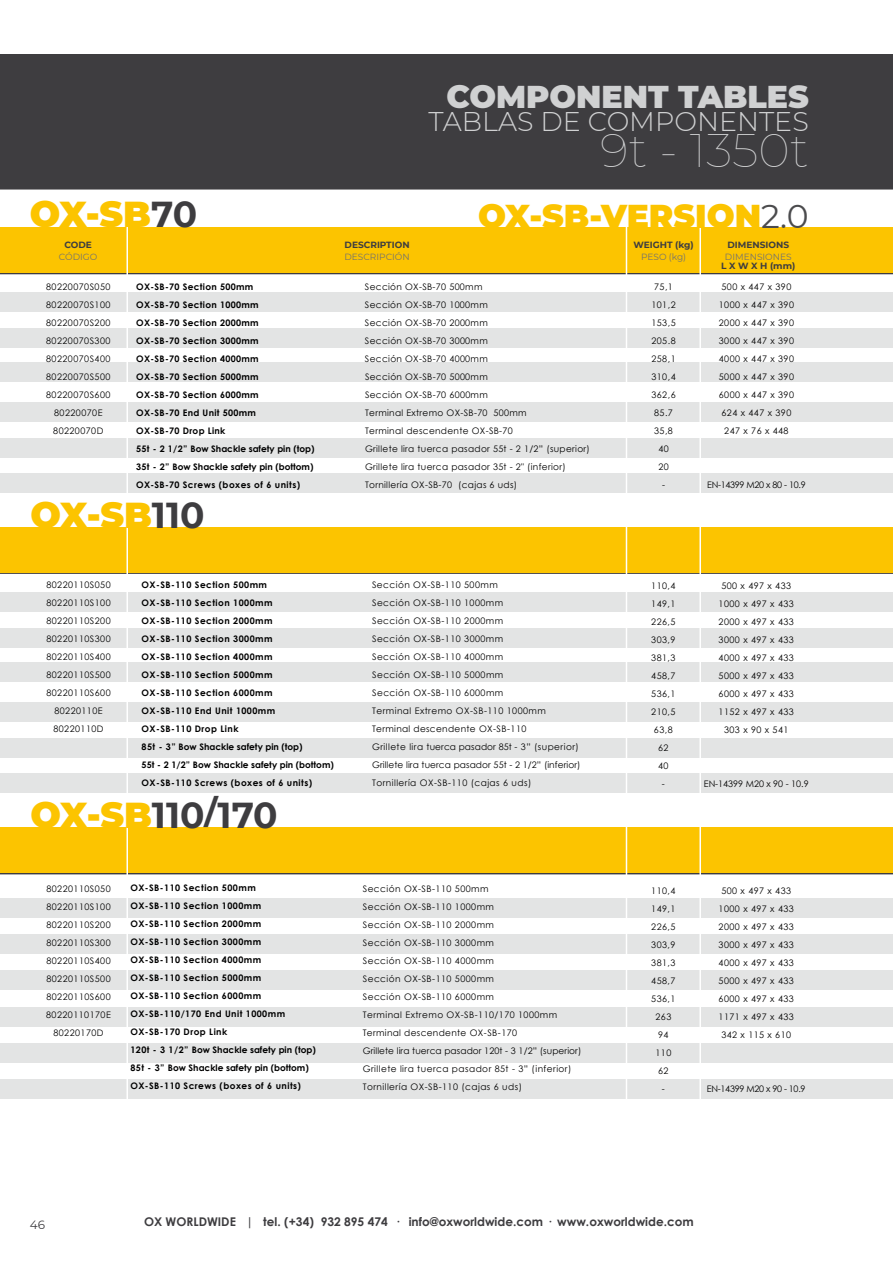
<style>
.page{position:relative;width:893px;height:1263px;background:#fff}
.page>*{position:absolute;margin:0;border:0;box-sizing:border-box;transform-origin:0 0}
.t1{font:100 48px "Montserrat";color:#d0d1d2}
.t2{font:900 36px "Montserrat";letter-spacing:-.01em;color:#fcc400}
.t3{font:700 36px "Montserrat";color:#3e3d40}
.t4{font:900 33px "Montserrat";color:#fcc400}
.t5{font:900 31.5px "Montserrat";color:#d0d1d2}
.t6{font:300 27px "Montserrat";color:#d0d1d2}
.t7{font:700 12px "Century Gothic";color:#3e3d40}
.t8{font:12px "Montserrat";color:#3e3d40}
.t9{font:9px/18px "Century Gothic";letter-spacing:.05em;color:#000;text-align:center}
.t10{font:700 9px/18px "Century Gothic";letter-spacing:.05em;color:#000}
.t11{font:700 9px "Montserrat";color:#3e3d40}
.t12{font:9px "Century Gothic";letter-spacing:-.03em;color:#000}
.t13{font:9px "Montserrat";color:#707172}
.t14{font:9px "Century Gothic";color:#000}
.s1{font-weight:700;color:#3e3d40}
.s2{font-weight:400;color:#4b4b4d}
.s3{font-weight:900;color:#fcc400}
.s4{font-size:33px}
</style>
<div class="page">
<div style="left:0;top:54px;width:893px;height:135px;background:#3e3d40"></div>
<hr style="left:0;top:188px;width:893px;height:2px;background:#3e3d40">
<hr style="left:0;top:572px;width:893px;height:2px;background:#3e3d40">
<div style="left:0;top:527px;width:893px;height:45px;background:#fcc400"></div>
<div style="left:0;top:773px;width:893px;height:19px;background:#e3e4e4"></div>
<div style="left:0;top:662px;width:893px;height:19px;background:#e3e4e4"></div>
<div style="left:0;top:628px;width:893px;height:19px;background:#e3e4e4"></div>
<div style="left:0;top:592px;width:893px;height:19px;background:#e3e4e4"></div>
<div style="left:0;top:702px;width:893px;height:19px;background:#e3e4e4"></div>
<div style="left:0;top:738px;width:893px;height:19px;background:#e3e4e4"></div>
<div style="left:0;top:473px;width:893px;height:19px;background:#e3e4e4"></div>
<div style="left:0;top:363px;width:893px;height:19px;background:#e3e4e4"></div>
<div style="left:0;top:328px;width:893px;height:19px;background:#e3e4e4"></div>
<div style="left:0;top:293px;width:893px;height:19px;background:#e3e4e4"></div>
<div style="left:0;top:402px;width:893px;height:19px;background:#e3e4e4"></div>
<div style="left:0;top:438px;width:893px;height:19px;background:#e3e4e4"></div>
<hr style="left:0;top:273px;width:893px;height:1px;background:#3e3d40">
<div style="left:0;top:228px;width:893px;height:45px;background:#fcc400"></div>
<hr style="left:0;top:873px;width:893px;height:1px;background:#3e3d40">
<div style="left:0;top:828px;width:893px;height:45px;background:#fcc400"></div>
<div style="left:0;top:971px;width:893px;height:19px;background:#e3e4e4"></div>
<div style="left:0;top:934px;width:893px;height:19px;background:#e3e4e4"></div>
<div style="left:0;top:898px;width:893px;height:19px;background:#e3e4e4"></div>
<div style="left:0;top:1007px;width:893px;height:19px;background:#e3e4e4"></div>
<div style="left:0;top:1043px;width:893px;height:19px;background:#e3e4e4"></div>
<div style="left:0;top:1080px;width:893px;height:19px;background:#e3e4e4"></div>
<hr style="left:126px;top:218px;width:2px;height:943px;background:#fff">
<hr style="left:626px;top:220px;width:1px;height:944px;background:#fff">
<hr style="left:699px;top:218px;width:2px;height:945px;background:#fff">
<h2 class="t2" style="left:30px;top:188px;width:169px">OX-SB<span class="s1">70</span></h2>
<p class="t11" style="left:64px;top:238px;width:29px">CODE</p>
<p class="t13" style="left:59px;top:250px;width:40px">CÓDIGO</p>
<p class="t11" style="left:345px;top:238px;width:67px">DESCRIPTION</p>
<p class="t13" style="left:344px;top:250px;width:67px">DESCRIPCIÓN</p>
<h3 class="t5" style="left:446px;top:73px;width:364px">COMPONENT TABLES</h3>
<h3 class="t6" style="left:429px;top:103px;width:382px">TABLAS DE COMPONENTES</h3>
<h1 class="t1" style="left:600px;top:118px;width:210px">9t - 1350t</h1>
<h3 class="t4" style="left:478px;top:192px;width:332px">OX-SB-VERSION<span class="s2">2.0</span></h3>
<p class="t11" style="left:634px;top:238px;width:62px">WEIGHT (kg)</p>
<p class="t13" style="left:641px;top:250px;width:47px">PESO (kg)</p>
<p class="t11" style="left:727px;top:238px;width:63px">DIMENSIONS</p>
<p class="t13" style="left:725px;top:250px;width:68px">DIMENSIONES</p>
<p class="t11" style="left:721px;top:259px;width:76px">L X W X H (mm)</p>
<p class="t9" style="left:46px;top:277px;width:66px">80220070S050<br>80220070S100<br>80220070S200<br>80220070S300<br>80220070S400<br>80220070S500<br>80220070S600<br>80220070E<br>80220070D</p>
<p class="t9" style="left:365px;top:277px;width:226px;text-align:left">Sección OX-SB-70 500mm<br>Sección OX-SB-70 1000mm<br>Sección OX-SB-70 2000mm<br>Sección OX-SB-70 3000mm<br>Sección OX-SB-70 4000mm<br>Sección OX-SB-70 5000mm<br>Sección OX-SB-70 6000mm<br>Terminal Extremo OX-SB-70 500mm<br>Terminal descendente OX-SB-70<br>Grillete lira tuerca pasador 55t - 2 1/2” (superior)<br>Grillete lira tuerca pasador 35t - 2" (inferior)<br>Tornillería OX-SB-70 (cajas 6 uds)</p>
<p class="t10" style="left:136px;top:277px;width:180px">OX-SB-70 Section 500mm<br>OX-SB-70 Section 1000mm<br>OX-SB-70 Section 2000mm<br>OX-SB-70 Section 3000mm<br>OX-SB-70 Section 4000mm<br>OX-SB-70 Section 5000mm<br>OX-SB-70 Section 6000mm<br>OX-SB-70 End Unit 500mm<br>OX-SB-70 Drop Link<br>55t - 2 1/2” Bow Shackle safety pin (top)<br>35t - 2” Bow Shackle safety pin (bottom)<br>OX-SB-70 Screws (boxes of 6 units)</p>
<p class="t9" style="left:719px;top:277px;width:77px">500 x 447 x 390<br>1000 x 447 x 390<br>2000 x 447 x 390<br>3000 x 447 x 390<br>4000 x 447 x 390<br>5000 x 447 x 390<br>6000 x 447 x 390<br>624 x 447 x 390<br>247 x 76 x 448</p>
<p class="t9" style="left:651px;top:277px;width:26px">75,1<br>101,2<br>153,5<br>205.8<br>258,1<br>310,4<br>362,6<br>85.7<br>35,8<br>40<br>20<br>-</p>
<p class="t12" style="left:707px;top:478px;width:100px">EN-14399 M20 x 80 - 10.9</p>
<h2 class="t2" style="left:31px;top:488px;width:175px">OX-SB<span class="s1">110</span></h2>
<p class="t9" style="left:46px;top:575px;width:66px">80220110S050<br>80220110S100<br>80220110S200<br>80220110S300<br>80220110S400<br>80220110S500<br>80220110S600<br>80220110E<br>80220110D</p>
<p class="t10" style="left:142px;top:575px;width:194px">OX-SB-110 Section 500mm<br>OX-SB-110 Section 1000mm<br>OX-SB-110 Section 2000mm<br>OX-SB-110 Section 3000mm<br>OX-SB-110 Section 4000mm<br>OX-SB-110 Section 5000mm<br>OX-SB-110 Section 6000mm<br>OX-SB-110 End Unit 1000mm<br>OX-SB-110 Drop Link<br>85t - 3” Bow Shackle safety pin (top)<br>55t - 2 1/2” Bow Shackle safety pin (bottom)<br>OX-SB-110 Screws (boxes of 6 units)</p>
<p class="t9" style="left:372px;top:575px;width:210px;text-align:left">Sección OX-SB-110 500mm<br>Sección OX-SB-110 1000mm<br>Sección OX-SB-110 2000mm<br>Sección OX-SB-110 3000mm<br>Sección OX-SB-110 4000mm<br>Sección OX-SB-110 5000mm<br>Sección OX-SB-110 6000mm<br>Terminal Extremo OX-SB-110 1000mm<br>Terminal descendente OX-SB-110<br>Grillete lira tuerca pasador 85t - 3” (superior)<br>Grillete lira tuerca pasador 55t - 2 1/2” (inferior)<br>Tornillería OX-SB-110 (cajas 6 uds)</p>
<h2 class="t3" style="left:31px;top:790px;width:249px"><span class="s3">OX-SB</span>110<span class="s4">/</span>170</h2>
<p class="t9" style="left:46px;top:880px;width:66px">80220110S050<br>80220110S100<br>80220110S200<br>80220110S300<br>80220110S400<br>80220110S500<br>80220110S600<br>80220110170E<br>80220170D</p>
<p class="t10" style="left:130px;top:878px;width:187px">OX-SB-110 Section 500mm<br>OX-SB-110 Section 1000mm<br>OX-SB-110 Section 2000mm<br>OX-SB-110 Section 3000mm<br>OX-SB-110 Section 4000mm<br>OX-SB-110 Section 5000mm<br>OX-SB-110 Section 6000mm<br>OX-SB-110/170 End Unit 1000mm<br>OX-SB-170 Drop Link<br>120t - 3 1/2” Bow Shackle safety pin (top)<br>85t - 3” Bow Shackle safety pin (bottom)<br>OX-SB-110 Screws (boxes of 6 units)</p>
<p class="t9" style="left:363px;top:880px;width:220px;text-align:left">Sección OX-SB-110 500mm<br>Sección OX-SB-110 1000mm<br>Sección OX-SB-110 2000mm<br>Sección OX-SB-110 3000mm<br>Sección OX-SB-110 4000mm<br>Sección OX-SB-110 5000mm<br>Sección OX-SB-110 6000mm<br>Terminal Extremo OX-SB-110/170 1000mm<br>Terminal descendente OX-SB-170<br>Grillete lira tuerca pasador 120t - 3 1/2” (superior)<br>Grillete lira tuerca pasador 85t - 3” (inferior)<br>Tornillería OX-SB-110 (cajas 6 uds)</p>
<p class="t9" style="left:651px;top:577px;width:26px">110,4<br>149,1<br>226,5<br>303,9<br>381,3<br>458,7<br>536,1<br>210,5<br>63,8<br>62<br>40<br>-</p>
<p class="t9" style="left:719px;top:577px;width:77px">500 x 497 x 433<br>1000 x 497 x 433<br>2000 x 497 x 433<br>3000 x 497 x 433<br>4000 x 497 x 433<br>5000 x 497 x 433<br>6000 x 497 x 433<br>1152 x 497 x 433<br>303 x 90 x 541</p>
<p class="t14" style="left:704px;top:778px;width:106px">EN-14399 M20 x 90 - 10.9</p>
<p class="t9" style="left:651px;top:882px;width:26px">110,4<br>149,1<br>226,5<br>303,9<br>381,3<br>458,7<br>536,1<br>263<br>94<br>110<br>62<br>-</p>
<p class="t9" style="left:719px;top:882px;width:77px">500 x 497 x 433<br>1000 x 497 x 433<br>2000 x 497 x 433<br>3000 x 497 x 433<br>4000 x 497 x 433<br>5000 x 497 x 433<br>6000 x 497 x 433<br>1171 x 497 x 433<br>342 x 115 x 610</p>
<p class="t12" style="left:707px;top:1082px;width:100px">EN-14399 M20 x 90 - 10.9</p>
<h3 class="t8" style="left:30px;top:1216px;width:17px">46</h3>
<h3 class="t7" style="left:144px;top:1212px;width:551px">OX WORLDWIDE | tel. (+34) 932 895 474 · info@oxworldwide.com · www.oxworldwide.com</h3>
</div>
